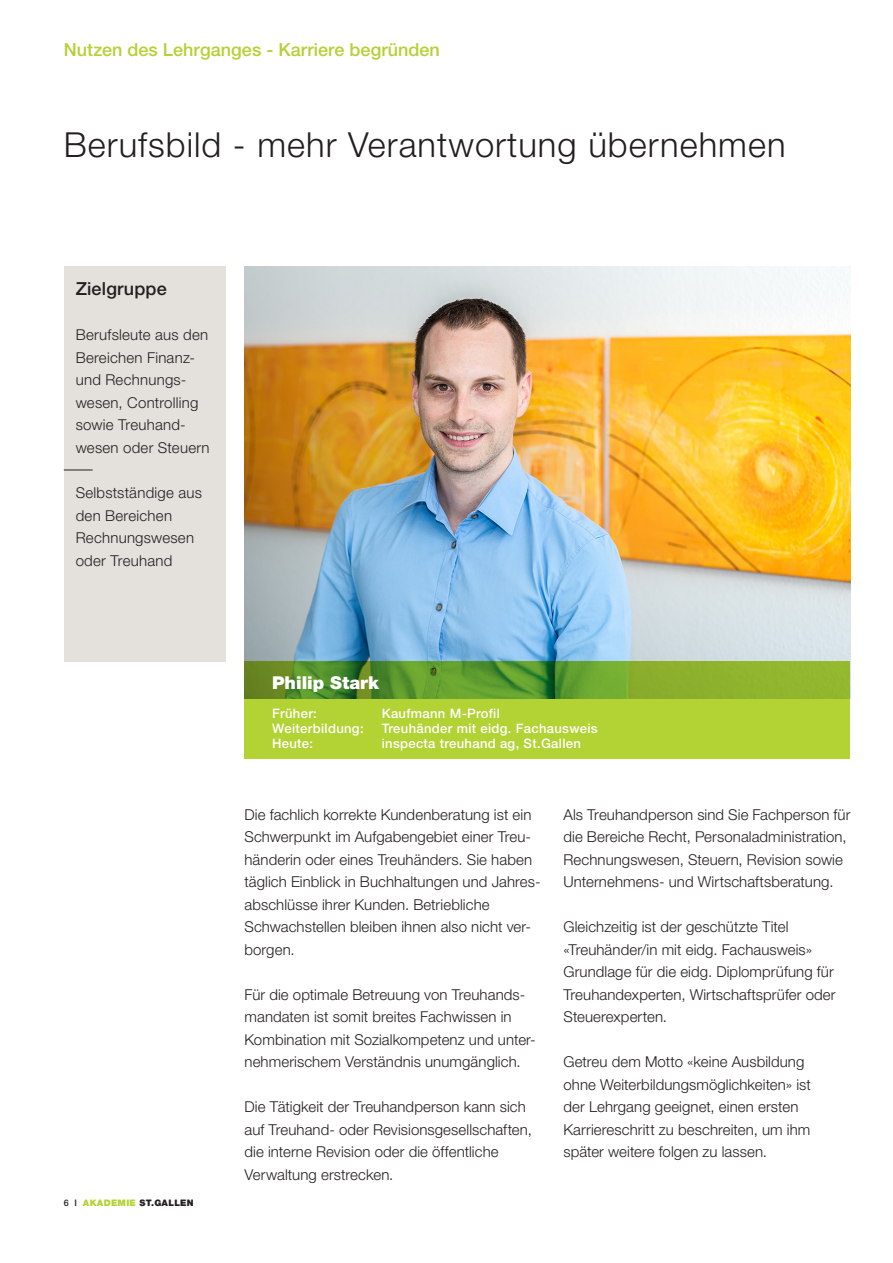
<style>
.page{position:relative;width:893px;height:1263px;background:#fff}
.page>*{position:absolute;margin:0;border:0;box-sizing:border-box;transform-origin:0 0}
.t1{font:300 34.5px "Helvetica Neue LT Pro";letter-spacing:.03em;color:#231f20}
.Rubrik-Titel_11{font:500 18px "Helvetica Neue LT Pro";color:#b3d234}
.Fliesstext{font:500 18px "Helvetica Neue LT Pro";letter-spacing:.01em;color:#231f20}
.t2{font:900 17.7px "Helvetica Neue LT Pro";color:#fff}
.Grundtext_10{font:300 15px/22.5px "Helvetica Neue LT Pro";letter-spacing:.005em;color:#231f20}
.Fliesstext-2{font:300 15px/22.5px "Helvetica Neue LT Pro";letter-spacing:.015em;color:#231f20}
.t3{font:500 13.05px "Helvetica Neue LT Pro";letter-spacing:.025em;color:#fff}
.t4{font:900 9px "Helvetica Neue LT Pro";letter-spacing:.03em;color:#231f20}
.s1{font-weight:500}
.s2{color:#b3d234}
</style>
<div class="page">
<img style="left:244px;top:266px;width:606px;height:395px">
<div style="left:64px;top:266px;width:161px;height:395px;background:#e4e1dc"></div>
<svg style="left:64px;top:470px;width:29px;height:1px"></svg>
<svg style="left:244px;top:661px;width:606px;height:98px;background:#98be31"></svg>
<p class="Rubrik-Titel_11" style="left:64px;top:39px;width:378px">Nutzen des Lehrganges - Karriere begründen</p>
<p class="t1" style="left:64px;top:124px;width:723px">Berufsbild - mehr Verantwortung übernehmen</p>
<p class="Fliesstext" style="left:76px;top:278px;width:93px">Zielgruppe</p>
<p class="Fliesstext-2" style="left:76px;top:324px;width:134px">Berufsleute aus den<br>Bereichen Finanz-</p>
<p class="Fliesstext-2" style="left:76px;top:369px;width:124px">und Rechnungs&shy;wesen, Controlling sowie Treuhand-</p>
<p class="Fliesstext-2" style="left:76px;top:436px;width:135px">wesen oder Steuern</p>
<p class="Fliesstext-2" style="left:76px;top:481px;width:128px">Selbstständige aus den Bereichen</p>
<p class="Fliesstext-2" style="left:76px;top:526px;width:120px">Rechnungswesen oder Treuhand</p>
<p class="t4" style="left:64px;top:1197px;width:131px"><span class="s1">6 I</span> <span class="s2">AKADEMIE</span> ST.GALLEN</p>
<p class="t2" style="left:272px;top:672px;width:108px">Philip Stark</p>
<p class="t3" style="left:272px;top:705px;width:46px">Früher:</p>
<p class="t3" style="left:382px;top:705px;width:120px">Kaufmann M-Profil</p>
<p class="t3" style="left:272px;top:720px;width:93px">Weiterbildung:</p>
<p class="t3" style="left:382px;top:720px;width:217px">Treuhänder mit eidg. Fachausweis</p>
<p class="t3" style="left:272px;top:735px;width:43px">Heute:</p>
<p class="t3" style="left:382px;top:735px;width:201px">inspecta treuhand ag, St.Gallen</p>
<p class="Grundtext_10" style="left:244px;top:803px;width:288px">Die fachlich korrekte Kundenberatung ist ein</p>
<p class="Grundtext_10" style="left:244px;top:825px;width:288px">Schwerpunkt im Aufgabengebiet einer Treu-</p>
<p class="Grundtext_10" style="left:244px;top:848px;width:298px">händerin oder eines Treuhänders. Sie haben täglich Einblick in Buchhaltungen und Jahres-</p>
<p class="Grundtext_10" style="left:244px;top:893px;width:247px">abschlüsse ihrer Kunden. Betriebliche</p>
<p class="Grundtext_10" style="left:244px;top:915px;width:288px">Schwachstellen bleiben ihnen also nicht ver&shy;borgen.</p>
<p class="Grundtext_10" style="left:244px;top:983px;width:282px">Für die optimale Betreuung von Treuhands&shy;mandaten ist somit breites Fachwissen in</p>
<p class="Grundtext_10" style="left:244px;top:1028px;width:293px">Kombination mit Sozialkompetenz und unter-</p>
<p class="Grundtext_10" style="left:244px;top:1050px;width:278px">nehmerischem Verständnis unumgänglich.</p>
<p class="Grundtext_10" style="left:244px;top:1095px;width:289px">Die Tätigkeit der Treuhandperson kann sich auf Treuhand- oder Revisionsgesellschaften, die interne Revision oder die öffentliche Verwaltung erstrecken.</p>
<p class="Grundtext_10" style="left:563px;top:803px;width:289px">Als Treuhandperson sind Sie Fachperson für die Bereiche Recht, Personaladministration, Rechnungswesen, Steuern, Revision sowie Unternehmens- und Wirtschaftsberatung.</p>
<p class="Grundtext_10" style="left:563px;top:915px;width:274px">Gleichzeitig ist der geschützte Titel «Treuhänder/in mit eidg. Fachausweis» Grundlage für die eidg. Diplomprüfung für Treuhandexperten, Wirtschaftsprüfer oder Steuerexperten.</p>
<p class="Grundtext_10" style="left:563px;top:1050px;width:249px">Getreu dem Motto «keine Ausbildung ohne Weiterbildungsmöglichkeiten» ist der Lehrgang geeignet, einen ersten Karriereschritt zu beschreiten, um ihm später weitere folgen zu lassen.</p>
</div>
